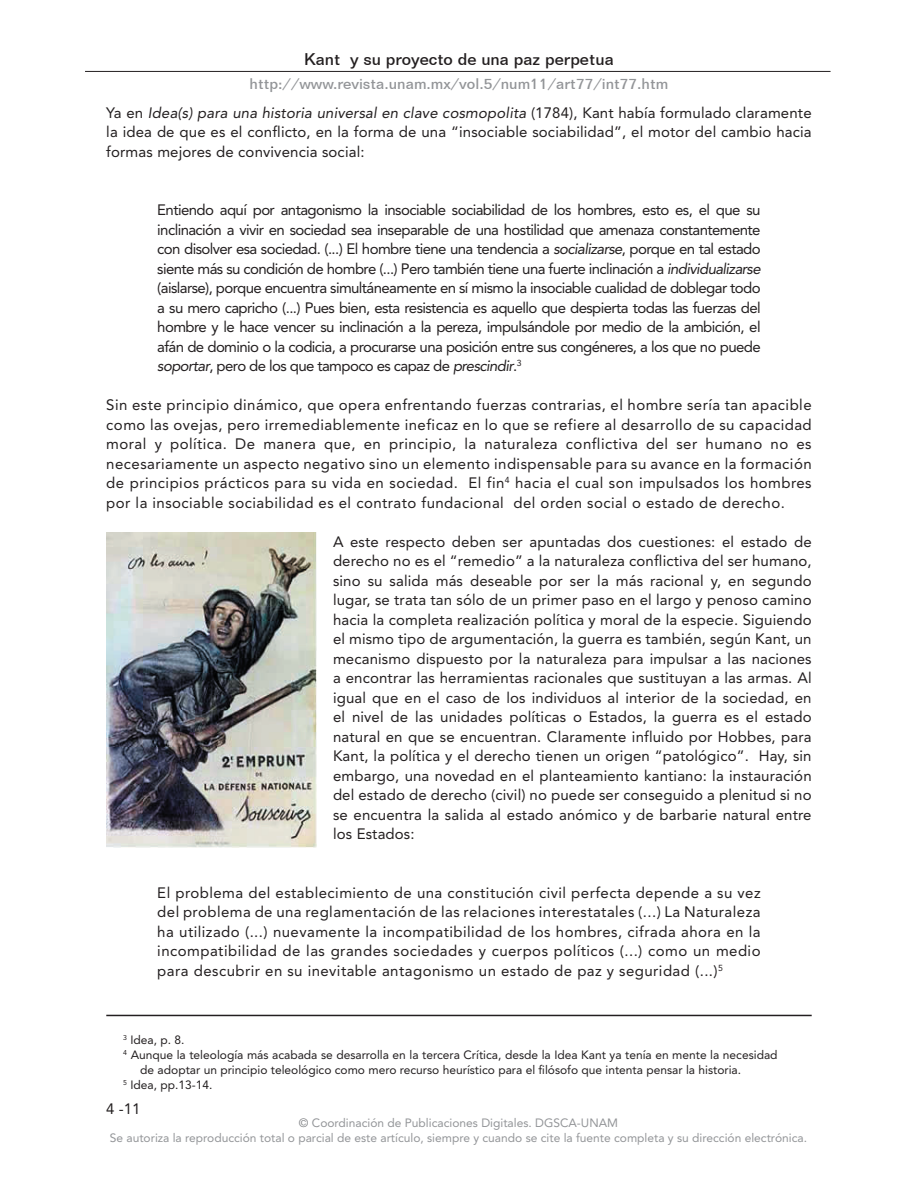
<style>
.page{position:relative;width:918px;height:1188px;background:#fff}
.page>*{position:absolute;margin:0;border:0;box-sizing:border-box;transform-origin:0 0}
.t1{font:500 16.5px "Folio BT";color:#231f20}
.t2{font:15px/19.5px "Avenir";letter-spacing:.01em;color:#231f20;text-align:justify}
.t3{font:500 15px "Folio BT";color:#939598}
.t4{font:12px "Avenir";color:#231f20}
.t5{font:12px/15px "Avenir";color:#939598;text-align:center}
.s1{font-style:italic}
.s2{color:#808285}
</style>
<div class="page">
<hr style="left:85px;top:71px;width:746px;height:1px;background:#231f20">
<img style="left:106px;top:533px;width:211px;height:315px">
<hr style="left:106px;top:1015px;width:706px;height:1px;background:#231f20">
<p class="t1" style="left:304px;top:49px;width:311px">Kant y su proyecto de una paz perpetua</p>
<p class="t3" style="left:250px;top:75px;width:420px">http://www.revista.unam.mx/vol.5/num11/art77/int77.htm</p>
<p class="t2" style="left:106px;top:103px;width:707px">Ya en <span class="s1">Idea(s) para una historia universal en clave cosmopolita</span> (1784), Kant había formulado claramente la idea de que es el conflicto, en la forma de una “insociable sociabilidad”, el motor del cambio hacia formas mejores de convivencia social:</p>
<p class="t2" style="left:157px;top:200px;width:605px">Entiendo aquí por antagonismo la insociable sociabilidad de los hombres, esto es, el que su inclinación a vivir en sociedad sea inseparable de una hostilidad que amenaza constantemente con disolver esa sociedad. (...) El hombre tiene una tendencia a <span class="s1">socializarse</span>, porque en tal estado siente más su condición de hombre (...) Pero también tiene una fuerte inclinación a <span class="s1">individualizarse </span>(aislarse), porque encuentra simultáneamente en sí mismo la insociable cualidad de doblegar todo a su mero capricho (...) Pues bien, esta resistencia es aquello que despierta todas las fuerzas del hombre y le hace vencer su inclinación a la pereza, impulsándole por medio de la ambición, el afán de dominio o la codicia, a procurarse una posición entre sus congéneres, a los que no puede <span class="s1">soportar</span>, pero de los que tampoco es capaz de <span class="s1">prescindir</span>.<sup>3</sup></p>
<p class="t2" style="left:106px;top:395px;width:707px">Sin este principio dinámico, que opera enfrentando fuerzas contrarias, el hombre sería tan apacible como las ovejas, pero irremediablemente ineficaz en lo que se refiere al desarrollo de su capacidad moral y política. De manera que, en principio, la naturaleza conflictiva del ser humano no es necesariamente un aspecto negativo sino un elemento indispensable para su avance en la formación de principios prácticos para su vida en sociedad. El fin<sup>4</sup> hacia el cual son impulsados los hombres por la insociable sociabilidad es el contrato fundacional del orden social o estado de derecho.</p>
<p class="t2" style="left:333px;top:532px;width:480px">A este respecto deben ser apuntadas dos cuestiones: el estado de derecho no es el “remedio” a la naturaleza conflictiva del ser humano, sino su salida más deseable por ser la más racional y, en segundo lugar, se trata tan sólo de un primer paso en el largo y penoso camino hacia la completa realización política y moral de la especie. Siguiendo el mismo tipo de argumentación, la guerra es también, según Kant, un mecanismo dispuesto por la naturaleza para impulsar a las naciones a encontrar las herramientas racionales que sustituyan a las armas. Al igual que en el caso de los individuos al interior de la sociedad, en el nivel de las unidades políticas o Estados, la guerra es el estado natural en que se encuentran. Claramente influido por Hobbes, para Kant, la política y el derecho tienen un origen “patológico”. Hay, sin embargo, una novedad en el planteamiento kantiano: la instauración del estado de derecho (civil) no puede ser conseguido a plenitud si no se encuentra la salida al estado anómico y de barbarie natural entre los Estados:</p>
<p class="t2" style="left:157px;top:883px;width:605px">El problema del establecimiento de una constitución civil perfecta depende a su vez del problema de una reglamentación de las relaciones interestatales (...) La Naturaleza ha utilizado (...) nuevamente la incompatibilidad de los hombres, cifrada ahora en la incompatibilidad de las grandes sociedades y cuerpos políticos (...) como un medio para descubrir en su inevitable antagonismo un estado de paz y seguridad (...)<sup>5</sup></p>
<p class="t4" style="left:123px;top:1033px;width:63px"><sup>3</sup> Idea, p. 8.</p>
<p class="t4" style="left:123px;top:1048px;width:656px"><sup>4</sup> Aunque la teleología más acabada se desarrolla en la tercera Crítica, desde la Idea Kant ya tenía en mente la necesidad</p>
<p class="t4" style="left:140px;top:1063px;width:602px">de adoptar un principio teleológico como mero recurso heurístico para el filósofo que intenta pensar la historia.</p>
<p class="t4" style="left:123px;top:1078px;width:91px"><sup>5</sup> Idea, pp.13-14.</p>
<p class="t2" style="left:106px;top:1099px;width:36px">4 -11</p>
<p class="t5" style="left:110px;top:1116px;width:699px"><span class="s2">©</span> Coordinación de Publicaciones Digitales. DGSCA-UNAM<br>Se autoriza la reproducción total o parcial de este artículo, siempre y cuando se cite la fuente completa y su dirección electrónica.</p>
</div>
